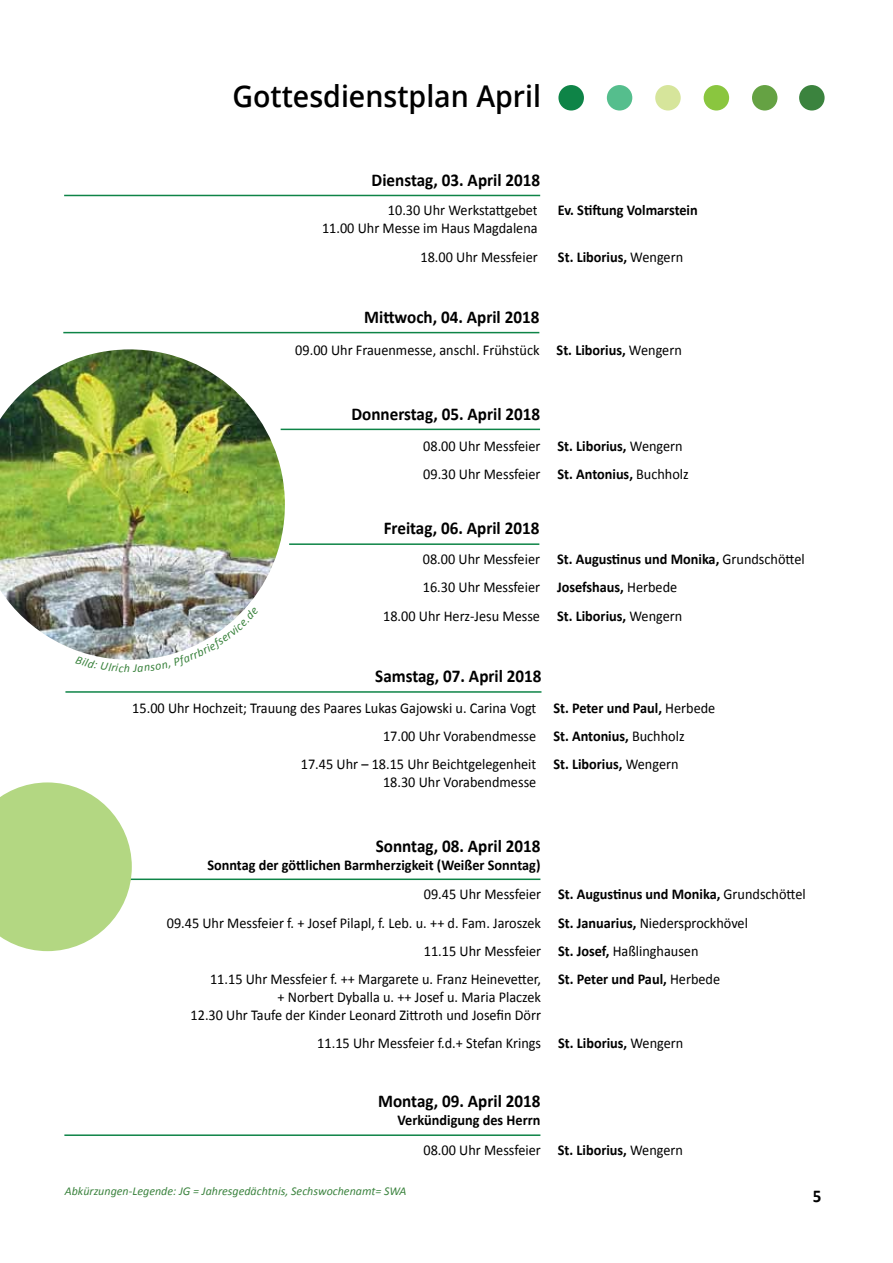
<style>
.page{position:relative;width:893px;height:1263px;background:#fff}
.page>*{position:absolute;margin:0;border:0;box-sizing:border-box;transform-origin:0 0}
.t1{font:600 30px "Open Sans";color:#000;scale:.95 1}
.t2{font:700 18px "Calibri";color:#000;scale:.95 1}
.t3{font:15px/18px "Calibri";color:#000;text-align:right;scale:.95 1}
.t4{font:700 15px/29.7px "Calibri";color:#000;scale:.95 1}
.t5{font:italic 12px "Calibri";color:#3b833e}
.s1{font-weight:400}
.s2{font-weight:700}
</style>
<div class="page">
<div style="left:558px;top:85px;width:26px;height:26px;background:#0e8447;border-radius:50%"></div>
<div style="left:799px;top:85px;width:26px;height:26px;background:#3b833e;border-radius:50%"></div>
<div style="left:655px;top:85px;width:26px;height:26px;background:#d6e59b;border-radius:50%"></div>
<div style="left:752px;top:85px;width:25px;height:26px;background:#65a243;border-radius:50%"></div>
<div style="left:607px;top:85px;width:25px;height:26px;background:#55be8d;border-radius:50%"></div>
<div style="left:704px;top:85px;width:25px;height:26px;background:#8ac63f;border-radius:50%"></div>
<hr style="left:64px;top:195px;width:476px;height:1px;background:#0e8447">
<hr style="left:281px;top:429px;width:259px;height:1px;background:#0e8447">
<hr style="left:63px;top:332px;width:476px;height:1px;background:#0e8447">
<hr style="left:64px;top:878px;width:476px;height:2px;background:#0e8447">
<hr style="left:289px;top:543px;width:250px;height:2px;background:#0e8447">
<hr style="left:65px;top:691px;width:476px;height:2px;background:#0e8447">
<hr style="left:64px;top:1134px;width:476px;height:2px;background:#0e8447">
<img style="left:0;top:349px;width:285px;height:301px">
<svg style="left:0;top:782px;width:132px;height:169px"></svg>
<img style="left:75px;top:608px;width:184px;height:52px">
<h1 class="t1" style="left:232px;top:76px;width:326px">Gottesdienstplan April</h1>
<p class="t2" style="left:372px;top:168px;width:179px">Dienstag, 03. April 2018</p>
<p class="t3" style="left:322px;top:201px;width:229px">10.30 Uhr Werkstattgebet<br>11.00 Uhr Messe im Haus Magdalena</p>
<p class="t4" style="left:558px;top:196px;width:149px">Ev. Stiftung Volmarstein</p>
<p class="t3" style="left:420px;top:248px;width:125px">18.00 Uhr Messfeier</p>
<p class="t4" style="left:558px;top:242px;width:133px">St. Liborius, <span class="s1">Wengern</span></p>
<p class="t2" style="left:364px;top:305px;width:186px">Mittwoch, 04. April 2018</p>
<p class="t3" style="left:295px;top:341px;width:408px">09.00 Uhr Frauenmesse, anschl. Frühstück <span class="s2">St. Liborius,</span> Wengern</p>
<p class="t2" style="left:351px;top:402px;width:200px">Donnerstag, 05. April 2018</p>
<p class="t3" style="left:423px;top:432px;width:281px;line-height:28.2px;text-align:left">08.00 Uhr Messfeier <span class="s2">St. Liborius,</span> Wengern<br>09.30 Uhr Messfeier <span class="s2">St. Antonius,</span> Buchholz</p>
<p class="t2" style="left:384px;top:517px;width:165px">Freitag, 06. April 2018</p>
<p class="t3" style="left:423px;top:550px;width:404px">08.00 Uhr Messfeier <span class="s2">St. Augustinus und Monika,</span> Grundschöttel</p>
<p class="t3" style="left:423px;top:578px;width:269px">16.30 Uhr Messfeier <span class="s2">Josefshaus,</span> Herbede</p>
<p class="t3" style="left:383px;top:607px;width:316px">18.00 Uhr Herz-Jesu Messe <span class="s2">St. Liborius,</span> Wengern</p>
<p class="t2" style="left:375px;top:665px;width:177px">Samstag, 07. April 2018</p>
<p class="t3" style="left:132px;top:699px;width:615px">15.00 Uhr Hochzeit; Trauung des Paares Lukas Gajowski u. Carina Vogt <span class="s2">St. Peter und Paul,</span> Herbede</p>
<p class="t3" style="left:383px;top:727px;width:319px">17.00 Uhr Vorabendmesse <span class="s2">St. Antonius,</span> Buchholz</p>
<p class="t3" style="left:301px;top:755px;width:249px">17.45 Uhr – 18.15 Uhr Beichtgelegenheit</p>
<p class="t3" style="left:383px;top:773px;width:163px">18.30 Uhr Vorabendmesse</p>
<p class="t4" style="left:553px;top:750px;width:133px">St. Liborius, <span class="s1">Wengern</span></p>
<p class="t2" style="left:376px;top:834px;width:175px">Sonntag, 08. April 2018</p>
<p class="t4" style="left:424px;top:850px;width:404px;text-indent:-216px">Sonntag der göttlichen Barmherzigkeit (Weißer Sonntag)<br><span class="s1">09.45 Uhr Messfeier</span> St. Augustinus und Monika, <span class="s1">Grundschöttel</span></p>
<p class="t3" style="left:167px;top:913px;width:613px">09.45 Uhr Messfeier f. + Josef Pilapl, f. Leb. u. ++ d. Fam. Jaroszek <span class="s2">St. Januarius,</span> Niedersprockhövel</p>
<p class="t3" style="left:424px;top:942px;width:291px">11.15 Uhr Messfeier <span class="s2">St. Josef,</span> Haßlinghausen</p>
<p class="t3" style="left:210px;top:970px;width:350px">11.15 Uhr Messfeier f. ++ Margarete u. Franz Heinevetter,</p>
<p class="t3" style="left:191px;top:988px;width:370px">+ Norbert Dyballa u. ++ Josef u. Maria Placzek<br>12.30 Uhr Taufe der Kinder Leonard Zittroth und Josefin Dörr</p>
<p class="t4" style="left:558px;top:964px;width:172px">St. Peter und Paul, <span class="s1">Herbede</span></p>
<p class="t3" style="left:317px;top:1034px;width:387px">11.15 Uhr Messfeier f.d.+ Stefan Krings <span class="s2">St. Liborius,</span> Wengern</p>
<p class="t2" style="left:378px;top:1090px;width:172px">Montag, 09. April 2018</p>
<p class="t4" style="left:423px;top:1105px;width:275px;text-indent:-26px">Verkündigung des Herrn<br><span class="s1">08.00 Uhr Messfeier</span> St. Liborius, <span class="s1">Wengern</span></p>
<p class="t5" style="left:65px;top:1183px;width:343px">Abkürzungen-Legende: JG = Jahresgedächtnis, Sechswochenamt= SWA</p>
<p class="t2" style="left:813px;top:1184px;width:11px">5</p>
</div>
